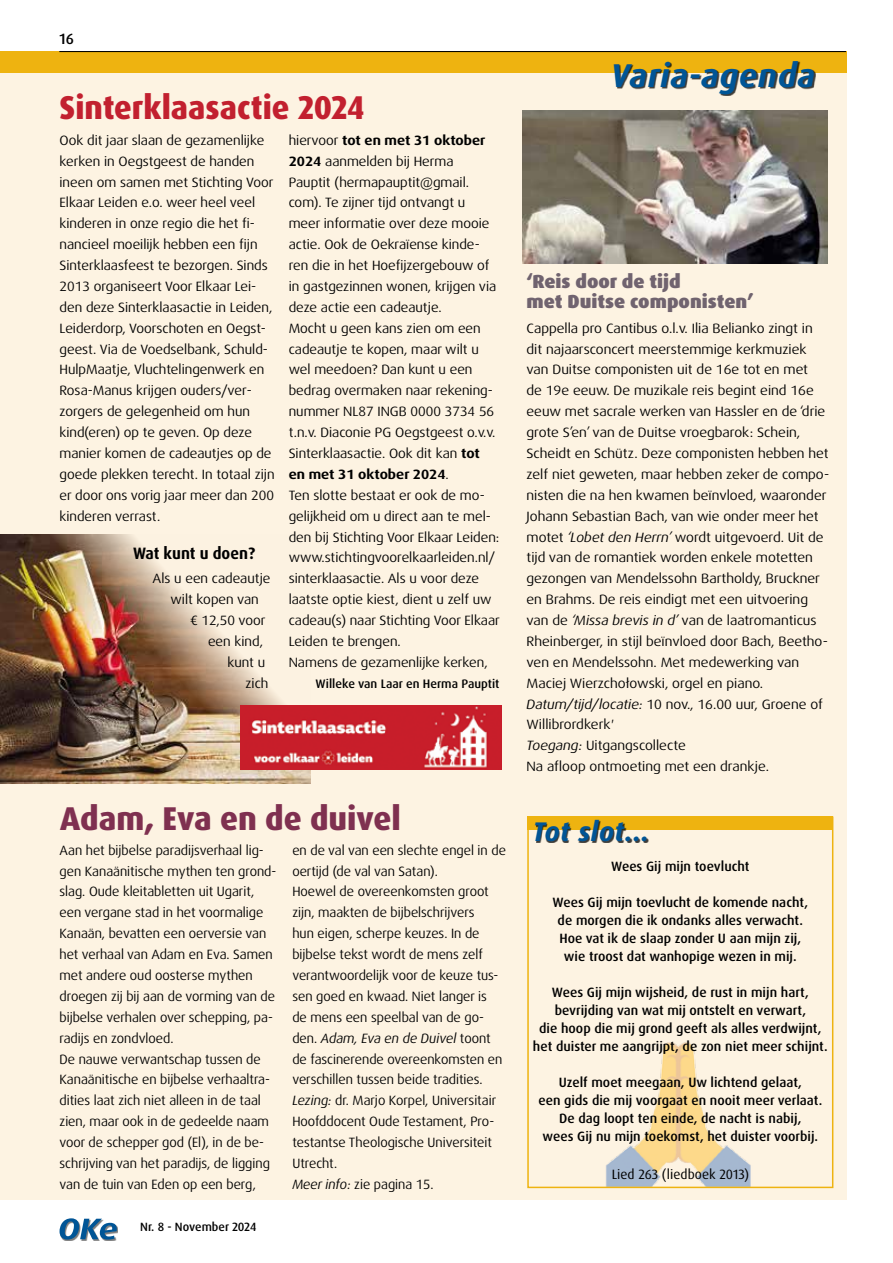
<style>
.page{position:relative;width:893px;height:1263px;background:#fff}
.page>*{position:absolute;margin:0;border:0;box-sizing:border-box;transform-origin:0 0}
.t1{font:800 33px "Dax OT";color:#c2202f;scale:.93 1}
.t2{font:800 33px "Dax OT";color:#7f3050;scale:.95 1}
.t3{font:italic 700 33px "Dax OT";letter-spacing:.02em;color:#005596}
.t4{font:italic 700 27px "Dax OT";letter-spacing:.005em;color:#005596}
.t5{font:900 18.9px/19.5px "Dax OT";color:#70636f}
.t6{font:700 16.5px "Dax OT";letter-spacing:-.005em;color:#000;scale:.94 1}
.t7{font:500 15px "Dax OT";color:#000}
.t8{font:expanded 13.5px/20.9px "Dax OT";color:#000;scale:.94 1}
.t9{font:expanded 13.5px/20.9px "Dax OT";color:#000;scale:.9 1}
.t10{font:expanded 13.5px/20.9px "Dax OT";color:#000;scale:.96 1}
.t11{font:500 13.5px/18px "Dax OT";color:#000;text-align:center}
.t12{font:13.5px "Dax OT";color:#000}
.t13{font:500 12.3px "Dax OT";color:#000}
.t14{font:500 12px "Dax OT";color:#000}
.s1{font-weight:700}
.s2{font-style:italic}
</style>
<div class="page">
<div style="left:61px;top:1219px;width:57px;height:22px;background:#000;opacity:.51"></div>
<svg style="left:60px;top:1218px;width:57px;height:21px"></svg>
<div style="left:0;top:51px;width:846px;height:1148px;background:#fdf3e2"></div>
<div style="left:0;top:51px;width:846px;height:21px;background:#eeb310"></div>
<hr style="left:59px;top:51px;width:787px;height:1px;background:#000">
<div style="left:614px;top:62px;width:202px;height:34px;background:#000;opacity:.75"></div>
<img style="left:0;top:534px;width:310px;height:250px">
<img style="left:241px;top:705px;width:261px;height:65px">
<img style="left:605px;top:1042px;width:147px;height:147px">
<div style="left:527px;top:816px;width:306px;height:372px;border:2px solid #eeb310"></div>
<img style="left:522px;top:110px;width:306px;height:153px">
<div style="left:527px;top:816px;width:305px;height:14px;background:#eeb310"></div>
<div style="left:536px;top:821px;width:112px;height:22px;background:#000;opacity:.75"></div>
<p class="t7" style="left:60px;top:29px;width:16px">16</p>
<h1 class="t1" style="left:60px;top:87px;width:329px">Sinterklaasactie 2024</h1>
<p class="t8" style="left:289px;top:130px;width:226px">hiervoor <span class="s1">tot en met 31 oktober<br>2024</span> aanmelden bij Herma<br>Pauptit (hermapauptit@gmail. com). Te zijner tijd ontvangt u meer informatie over deze mooie actie. Ook de Oekraïense kinde&shy;ren die in het Hoefijzergebouw of in gastgezinnen wonen, krijgen via deze actie een cadeautje.<br>Mocht u geen kans zien om een cadeautje te kopen, maar wilt u wel meedoen? Dan kunt u een bedrag overmaken naar rekening&shy;nummer NL87 INGB 0000 3734 56 t.n.v. Diaconie PG Oegstgeest o.v.v.<br>Sinterklaasactie. Ook dit kan <span class="s1">tot<br>en met 31 oktober 2024</span>.<br>Ten slotte bestaat er ook de mo&shy;gelijkheid om u direct aan te mel&shy;den bij Stichting Voor Elkaar Leiden: www.stichtingvoorelkaarleiden.nl/ sinterklaasactie. Als u voor deze laatste optie kiest, dient u zelf uw cadeau(s) naar Stichting Voor Elkaar<br>Leiden te brengen.<br>Namens de gezamenlijke kerken,</p>
<p class="t13" style="left:316px;top:675px;width:185px">Willeke van Laar en Herma Pauptit</p>
<p class="t8" style="left:60px;top:130px;width:230px">Ook dit jaar slaan de gezamenlijke kerken in Oegstgeest de handen ineen om samen met Stichting Voor Elkaar Leiden e.o. weer heel veel kinderen in onze regio die het fi&shy;nancieel moeilijk hebben een fijn Sinterklaasfeest te bezorgen. Sinds 2013 organiseert Voor Elkaar Lei&shy;den deze Sinterklaasactie in Leiden, Leiderdorp, Voorschoten en Oegst&shy;geest. Via de Voedselbank, Schuld-HulpMaatje, Vluchtelingenwerk en Rosa-Manus krijgen ouders/ver&shy;zorgers de gelegenheid om hun kind(eren) op te geven. Op deze manier komen de cadeautjes op de goede plekken terecht. In totaal zijn er door ons vorig jaar meer dan 200 kinderen verrast.</p>
<p class="t6" style="left:133px;top:543px;width:131px">Wat kunt u doen?</p>
<p class="t8" style="left:153px;top:568px;width:127px">Als u een cadeautje</p>
<p class="t8" style="left:171px;top:589px;width:95px">wilt kopen van</p>
<p class="t8" style="left:190px;top:610px;width:82px">€ 12,50 voor</p>
<p class="t8" style="left:208px;top:631px;width:60px">een kind,</p>
<p class="t8" style="left:228px;top:652px;width:41px">kunt u</p>
<p class="t8" style="left:246px;top:673px;width:26px">zich</p>
<h1 class="t2" style="left:60px;top:798px;width:360px">Adam, Eva en de duivel</h1>
<p class="t9" style="left:60px;top:840px;width:242px">Aan het bijbelse paradijsverhaal lig&shy;gen Kanaänitische mythen ten grond&shy;slag. Oude kleitabletten uit Ugarit, een vergane stad in het voormalige Kanaän, bevatten een oerversie van het verhaal van Adam en Eva. Samen met andere oud oosterse mythen droegen zij bij aan de vorming van de bijbelse verhalen over schepping, pa&shy;radijs en zondvloed.<br>De nauwe verwantschap tussen de Kanaänitische en bijbelse verhaaltra&shy;dities laat zich niet alleen in de taal zien, maar ook in de gedeelde naam voor de schepper god (El), in de be&shy;schrijving van het paradijs, de ligging van de tuin van Eden op een berg,</p>
<p class="t9" style="left:292px;top:840px;width:239px">en de val van een slechte engel in de oertijd (de val van Satan).<br>Hoewel de overeenkomsten groot zijn, maakten de bijbelschrijvers<br>hun eigen, scherpe keuzes. In de bijbelse tekst wordt de mens zelf verantwoordelijk voor de keuze tus&shy;sen goed en kwaad. Niet langer is<br>de mens een speelbal van de go&shy;den. <span class="s2">Adam, Eva en de Duivel</span> toont de fascinerende overeenkomsten en verschillen tussen beide tradities.<br><span class="s2">Lezing:</span> dr. Marjo Korpel, Universitair<br>Hoofddocent Oude Testament, Pro&shy;testantse Theologische Universiteit<br>Utrecht.<br><span class="s2">Meer info:</span> zie pagina 15.</p>
<p class="t14" style="left:140px;top:1219px;width:118px">Nr. 8 - November 2024</p>
<h1 class="t3" style="left:611px;top:54px;width:206px">Varia-agenda</h1>
<h3 class="t5" style="left:526px;top:272px;width:229px">‘Reis door de tijd<br>met Duitse componisten’</h3>
<p class="t10" style="left:526px;top:318px;width:317px">Cappella pro Cantibus o.l.v. Ilia Belianko zingt in dit najaarsconcert meerstemmige kerkmuziek van Duitse componisten uit de 16e tot en met<br>de 19e eeuw. De muzikale reis begint eind 16e eeuw met sacrale werken van Hassler en de ‘drie grote S’en’ van de Duitse vroegbarok: Schein, Scheidt en Schütz. Deze componisten hebben het zelf niet geweten, maar hebben zeker de compo&shy;nisten die na hen kwamen beïnvloed, waaronder Johann Sebastian Bach, van wie onder meer het motet <span class="s2">‘Lobet den Herrn’</span> wordt uitgevoerd. Uit de tijd van de romantiek worden enkele motetten gezongen van Mendelssohn Bartholdy, Bruckner en Brahms. De reis eindigt met een uitvoering van de <span class="s2">‘Missa brevis in d’</span> van de laatromanticus Rheinberger, in stijl beïnvloed door Bach, Beetho&shy;ven en Mendelssohn. Met medewerking van Maciej Wierzchołowski, orgel en piano.<br><span class="s2">Datum/tijd/locatie:</span> 10 nov., 16.00 uur, Groene of Willibrordkerk<span class="s2">'<br>Toegang:</span> Uitgangscollecte<br>Na afloop ontmoeting met een drankje.</p>
<h2 class="t4" style="left:533px;top:814px;width:118px">Tot slot...</h2>
<p class="t11" style="left:611px;top:857px;width:140px">Wees Gij mijn toevlucht</p>
<p class="t11" style="left:553px;top:893px;width:257px">Wees Gij mijn toevlucht de komende nacht, de morgen die ik ondanks alles verwacht.<br>Hoe vat ik de slaap zonder U aan mijn zij, wie troost dat wanhopige wezen in mij.</p>
<p class="t11" style="left:533px;top:983px;width:296px">Wees Gij mijn wijsheid, de rust in mijn hart, bevrijding van wat mij ontstelt en verwart,<br>die hoop die mij grond geeft als alles verdwijnt, het duister me aangrijpt, de zon niet meer schijnt.</p>
<p class="t11" style="left:538px;top:1073px;width:285px">Uzelf moet meegaan, Uw lichtend gelaat,<br>een gids die mij voorgaat en nooit meer verlaat.<br>De dag loopt ten einde, de nacht is nabij,<br>wees Gij nu mijn toekomst, het duister voorbij.</p>
<p class="t12" style="left:612px;top:1165px;width:139px">Lied 263 (liedboek 2013)</p>
</div>
